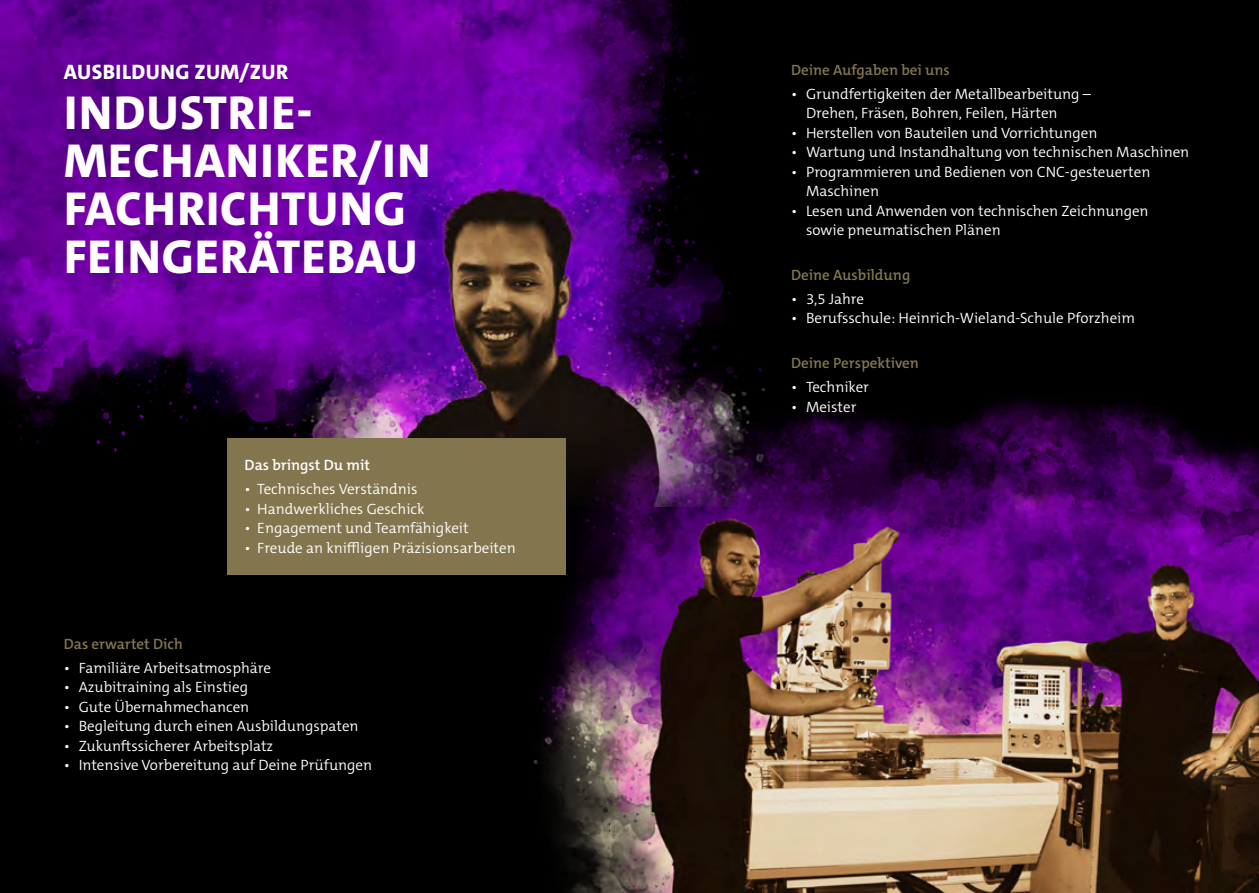
<style>
.page{position:relative;width:1259px;height:893px;background:#000}
.page>*{position:absolute;margin:0;border:0;box-sizing:border-box;transform-origin:0 0}
.t1{font:800 48px/48px "The Mix C5";letter-spacing:.02em;color:#fff}
.t2{font:800 21px "The Mix C5";letter-spacing:.02em;color:#fff}
.t3{font:300 15px/19.5px "The Mix C5";color:#fff}
.t4{font:600 15px "The Mix C5";color:#83754e}
.t5{font:600 15px "The Mix C5";color:#fff}
</style>
<div class="page">
<img style="left:533px;top:388px;width:726px;height:505px">
<img style="left:0;top:0;width:741px;height:591px">
<img style="left:197px;top:0;width:567px;height:506px">
<div style="left:227px;top:438px;width:339px;height:136px;background:#83754e"></div>
<h2 class="t2" style="left:64px;top:59px;width:226px">AUSBILDUNG ZUM/ZUR</h2>
<p class="t4" style="left:791px;top:60px;width:160px">Deine Aufgaben bei uns</p>
<p class="t3" style="left:806px;top:84px;width:287px;text-indent:-15px">• Grundfertigkeiten der Metallbearbeitung –<br>Drehen, Fräsen, Bohren, Feilen, Härten</p>
<p class="t3" style="left:791px;top:123px;width:308px">• Herstellen von Bauteilen und Vorrichtungen</p>
<p class="t3" style="left:791px;top:142px;width:400px">• Wartung und Instandhaltung von technischen Maschinen</p>
<p class="t3" style="left:806px;top:162px;width:346px;text-indent:-15px">• Programmieren und Bedienen von CNC-gesteuerten<br>Maschinen</p>
<p class="t3" style="left:806px;top:201px;width:344px;text-indent:-15px">• Lesen und Anwenden von technischen Zeichnungen sowie pneumatischen Plänen</p>
<p class="t4" style="left:791px;top:265px;width:121px">Deine Ausbildung</p>
<p class="t3" style="left:791px;top:289px;width:74px">• 3,5 Jahre</p>
<p class="t3" style="left:791px;top:309px;width:345px">• Berufsschule: Heinrich-Wieland-Schule Pforzheim</p>
<p class="t4" style="left:791px;top:354px;width:129px">Deine Perspektiven</p>
<p class="t3" style="left:791px;top:377px;width:79px">• Techniker</p>
<p class="t3" style="left:791px;top:397px;width:67px">• Meister</p>
<h1 class="t1" style="left:64px;top:89px;width:368px">INDUSTRIE-<br>MECHANIKER/IN<br>FACHRICHTUNG<br>FEINGERÄTEBAU</h1>
<p class="t5" style="left:244px;top:456px;width:127px">Das bringst Du mit</p>
<p class="t3" style="left:244px;top:479px;width:174px">• Technisches Verständnis</p>
<p class="t3" style="left:244px;top:499px;width:181px">• Handwerkliches Geschick</p>
<p class="t3" style="left:244px;top:518px;width:226px">• Engagement und Teamfähigkeit</p>
<p class="t3" style="left:244px;top:538px;width:273px">• Freude an kniffligen Präzisionsarbeiten</p>
<p class="t4" style="left:64px;top:634px;width:120px">Das erwartet Dich</p>
<p class="t3" style="left:64px;top:658px;width:209px">• Familiäre Arbeitsatmosphäre</p>
<p class="t3" style="left:64px;top:677px;width:186px">• Azubitraining als Einstieg</p>
<p class="t3" style="left:64px;top:697px;width:187px">• Gute Übernahmechancen</p>
<p class="t3" style="left:64px;top:716px;width:296px">• Begleitung durch einen Ausbildungspaten</p>
<p class="t3" style="left:64px;top:736px;width:211px">• Zukunftssicherer Arbeitsplatz</p>
<p class="t3" style="left:64px;top:755px;width:310px">• Intensive Vorbereitung auf Deine Prüfungen</p>
</div>
